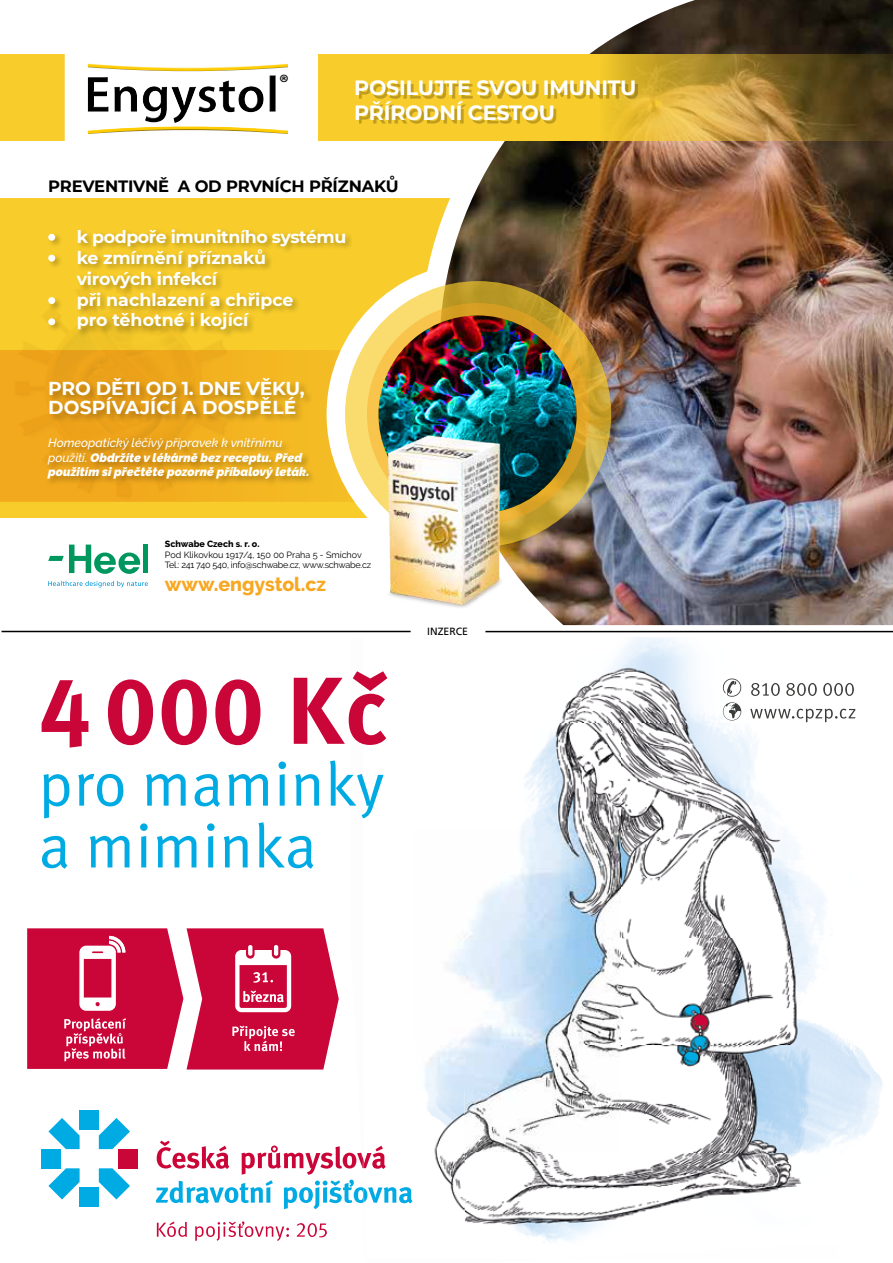
<style>
.page{position:relative;width:893px;height:1263px;background:#fff}
.page>*{position:absolute;margin:0;border:0;box-sizing:border-box;transform-origin:0 0}
.t1{font:600 22.5px "Myriad Pro";color:#000}
.t2{font:700 20.55px/24.8px "Montserrat";letter-spacing:-.01em;color:#fff}
.t3{font:800 19.5px "Raleway";color:#f7a823}
.t4{font:700 18.75px/18.8px "Montserrat";color:#fff}
.t5{font:700 17.4px/20.9px "Montserrat";letter-spacing:-.01em;color:#fff}
.t6{font:700 16.35px "Montserrat";letter-spacing:-.01em;color:#000}
.t7{font:italic 900 12.15px/14.7px "Raleway";color:#fff}
.t8{font:10.5px "Frutiger OT";color:#000}
.t9{font:9px/10.8px "Raleway";letter-spacing:-.025em;color:#000}
.t10{font:800 9px "Raleway";color:#000}
.s1{font-weight:500}
</style>
<div class="page">
<hr style="left:2px;top:631px;width:409px;height:1px;background:#000">
<hr style="left:485px;top:631px;width:408px;height:1px;background:#000">
<div style="left:0;top:199px;width:893px;height:319px;background:#f7cc2b"></div>
<div style="left:0;top:350px;width:720px;height:151px;background:linear-gradient(to bottom,#f4b624,#f3b624)"></div>
<img style="left:12px;top:338px;width:228px;height:164px">
<svg style="left:88px;top:126px;width:200px;height:8px"></svg>
<div style="left:88px;top:63px;width:200px;height:62px;background:#000;opacity:.5"></div>
<div style="left:47px;top:227px;width:306px;height:111px;background:#000;opacity:.26"></div>
<div style="left:48px;top:234px;width:7px;height:7px;background:#fff;border-radius:50%"></div>
<div style="left:48px;top:255px;width:7px;height:7px;background:#fff;border-radius:50%"></div>
<div style="left:48px;top:297px;width:7px;height:7px;background:#fff;border-radius:50%"></div>
<div style="left:46px;top:436px;width:271px;height:52px;background:#000;opacity:.26"></div>
<div style="left:327px;top:263px;width:303px;height:303px;background:#fff;border-radius:50%"></div>
<img style="left:440px;top:0;width:453px;height:625px">
<div style="left:48px;top:377px;width:266px;height:46px;background:#000;opacity:.26"></div>
<svg style="left:345px;top:281px;width:266px;height:266px;background:#d9b847"></svg>
<svg style="left:367px;top:303px;width:222px;height:222px;background:#e3ac30"></svg>
<img style="left:378px;top:315px;width:199px;height:199px;border-radius:50%">
<img style="left:370px;top:417px;width:142px;height:202px">
<svg style="left:318px;top:54px;width:575px;height:87px;background:#c09c2d"></svg>
<div style="left:359px;top:84px;width:279px;height:39px;background:#000;opacity:.23"></div>
<div style="left:0;top:54px;width:64px;height:87px;background:#f7cc2b"></div>
<div style="left:47px;top:317px;width:16px;height:16px;background:#000;opacity:.21"></div>
<div style="left:48px;top:318px;width:7px;height:7px;background:#fff;border-radius:50%"></div>
<div style="left:143px;top:545px;width:5px;height:28px;background:#00975f"></div>
<svg style="left:48px;top:545px;width:92px;height:29px"></svg>
<svg style="left:48px;top:581px;width:100px;height:6px"></svg>
<img style="left:465px;top:1152px;width:156px;height:90px">
<img style="left:621px;top:1152px;width:192px;height:66px">
<img style="left:828px;top:1029px;width:52px;height:118px">
<img style="left:425px;top:637px;width:403px;height:515px">
<img style="left:367px;top:1091px;width:98px;height:121px">
<img style="left:364px;top:1188px;width:3px;height:14px">
<div style="left:41px;top:1149px;width:19px;height:19px;background:#00abe4"></div>
<div style="left:80px;top:1111px;width:19px;height:19px;background:#00abe4"></div>
<div style="left:80px;top:1187px;width:19px;height:20px;background:#00abe4"></div>
<div style="left:118px;top:1149px;width:19px;height:19px;background:#ca0538"></div>
<svg style="left:48px;top:1118px;width:82px;height:81px"></svg>
<img style="left:364px;top:1153px;width:7px;height:15px">
<img style="left:372px;top:1146px;width:14px;height:23px">
<img style="left:368px;top:1187px;width:14px;height:16px">
<img style="left:384px;top:1187px;width:12px;height:16px">
<img style="left:399px;top:1187px;width:14px;height:16px">
<svg style="left:156px;top:1141px;width:208px;height:100px"></svg>
<svg style="left:27px;top:928px;width:312px;height:141px;background:#d3335c"></svg>
<svg style="left:42px;top:760px;width:342px;height:109px"></svg>
<svg style="left:42px;top:671px;width:345px;height:77px"></svg>
<svg style="left:750px;top:709px;width:106px;height:13px"></svg>
<svg style="left:751px;top:683px;width:103px;height:13px"></svg>
<svg style="left:723px;top:678px;width:18px;height:42px"></svg>
<h1 class="t1" style="left:279px;top:68px;width:11px">®</h1>
<h2 class="t2" style="left:354px;top:75px;width:284px">POSILUJTE SVOU IMUNITU<br>PŘÍRODNÍ CESTOU</h2>
<h3 class="t6" style="left:48px;top:174px;width:352px">PREVENTIVNĚ A OD PRVNÍCH PŘÍZNAKŮ</h3>
<h3 class="t5" style="left:77px;top:225px;width:271px">k podpoře imunitního systému ke zmírnění příznaků<br>virových infekcí<br>při nachlazení a chřipce<br>pro těhotné i kojící</h3>
<h3 class="t4" style="left:48px;top:378px;width:258px">PRO DĚTI OD 1. DNE VĚKU,<br>DOSPÍVAJÍCÍ A DOSPĚLÉ</h3>
<p class="t7" style="left:48px;top:435px;width:263px"><span class="s1">Homeopatický léčivý přípravek k vnitřnímu použití.</span> Obdržíte v lékárně bez receptu. Před použitím si přečtěte pozorně příbalový leták.</p>
<p class="t10" style="left:165px;top:538px;width:96px">Schwabe Czech s. r. o.</p>
<p class="t9" style="left:165px;top:549px;width:208px">Pod Klikovkou 1917/4, 150 00 Praha 5 - Smíchov<br>Tel.: 241 740 540, info@schwabe.cz, www.schwabe.cz</p>
<h3 class="t3" style="left:165px;top:573px;width:163px">www.engystol.cz</h3>
<p class="t8" style="left:427px;top:626px;width:42px">INZERCE</p>
</div>
